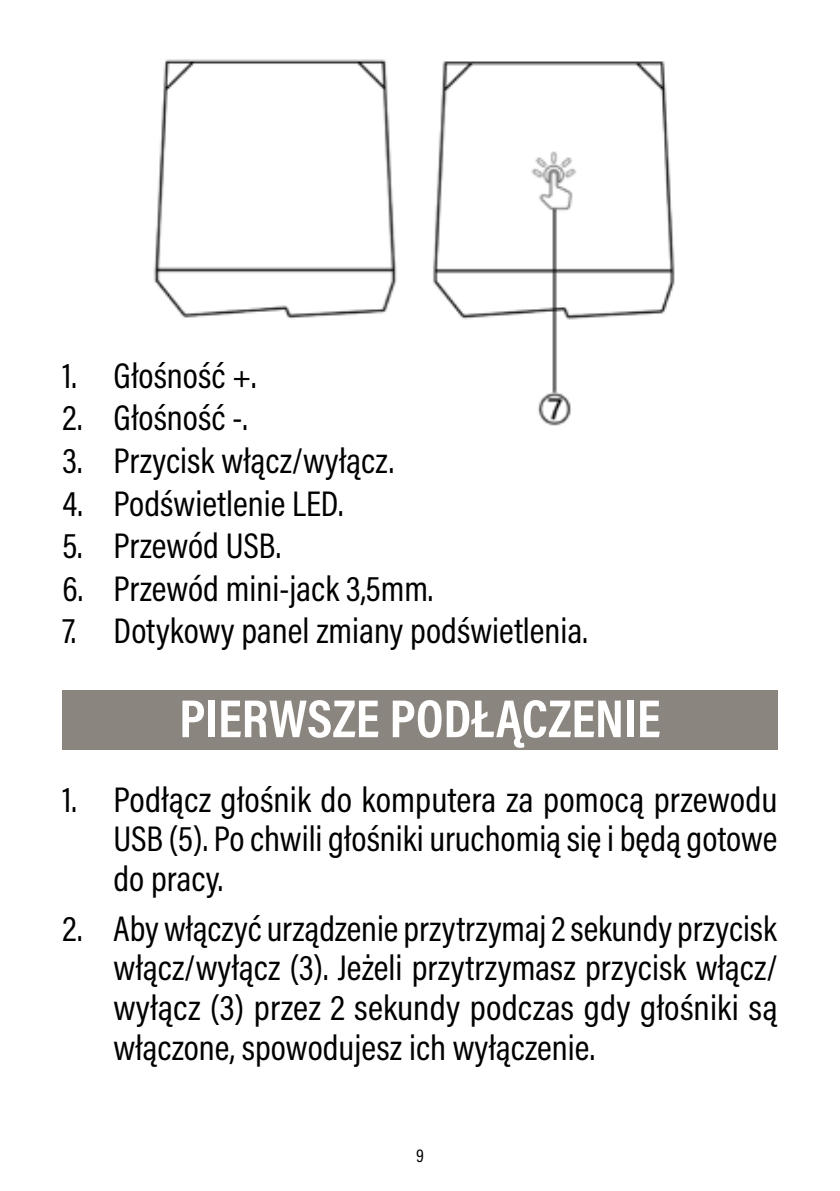
<style>
.page{position:relative;width:840px;height:1191px;background:#fff}
.page>*{position:absolute;margin:0;border:0;box-sizing:border-box;transform-origin:0 0}
.t1{font:700 54px "Acumin Pro Cond";letter-spacing:.015em;color:#fff}
.t2{font:36px/39.6px "Acumin Pro Cond";color:#000;text-align:justify}
.t3{font:18.8px "Acumin Pro Cond";color:#000}
</style>
<div class="page">
<img style="left:153px;top:59px;width:522px;height:367px">
<div style="left:62px;top:690px;width:715px;height:60px;background:#8b857f"></div>
<p class="t2" style="left:62px;top:355px;width:195px">1. Głośność +.</p>
<p class="t2" style="left:62px;top:397px;width:187px">2. Głośność -.</p>
<p class="t2" style="left:62px;top:440px;width:333px">3. Przycisk włącz/wyłącz.</p>
<p class="t2" style="left:62px;top:483px;width:282px">4. Podświetlenie LED.</p>
<p class="t2" style="left:62px;top:525px;width:220px">5. Przewód USB.</p>
<p class="t2" style="left:62px;top:568px;width:372px">6. Przewód mini-jack 3,5mm.</p>
<p class="t2" style="left:62px;top:610px;width:526px">7. Dotykowy panel zmiany podświetlenia.</p>
<h1 class="t1" style="left:179px;top:683px;width:52px">PIERWSZE</h1>
<h1 class="t1" style="left:389px;top:683px;width:156px">PO DŁĄCZENIE</h1>
<p class="t2" style="left:113px;top:778px;width:665px;text-indent:-51px">1. Podłącz głośnik do komputera za pomocą przewodu USB (5). Po chwili głośniki uruchomią się i będą gotowe do pracy.</p>
<p class="t2" style="left:113px;top:907px;width:665px;text-indent:-51px">2. Aby włączyć urządzenie przytrzymaj 2 sekundy przycisk włącz/wyłącz (3). Jeżeli przytrzymasz przycisk włącz/ wyłącz (3) przez 2 sekundy podczas gdy głośniki są włączone, spowodujesz ich wyłączenie.</p>
<p class="t3" style="left:416px;top:1143px;width:9px">9</p>
</div>
